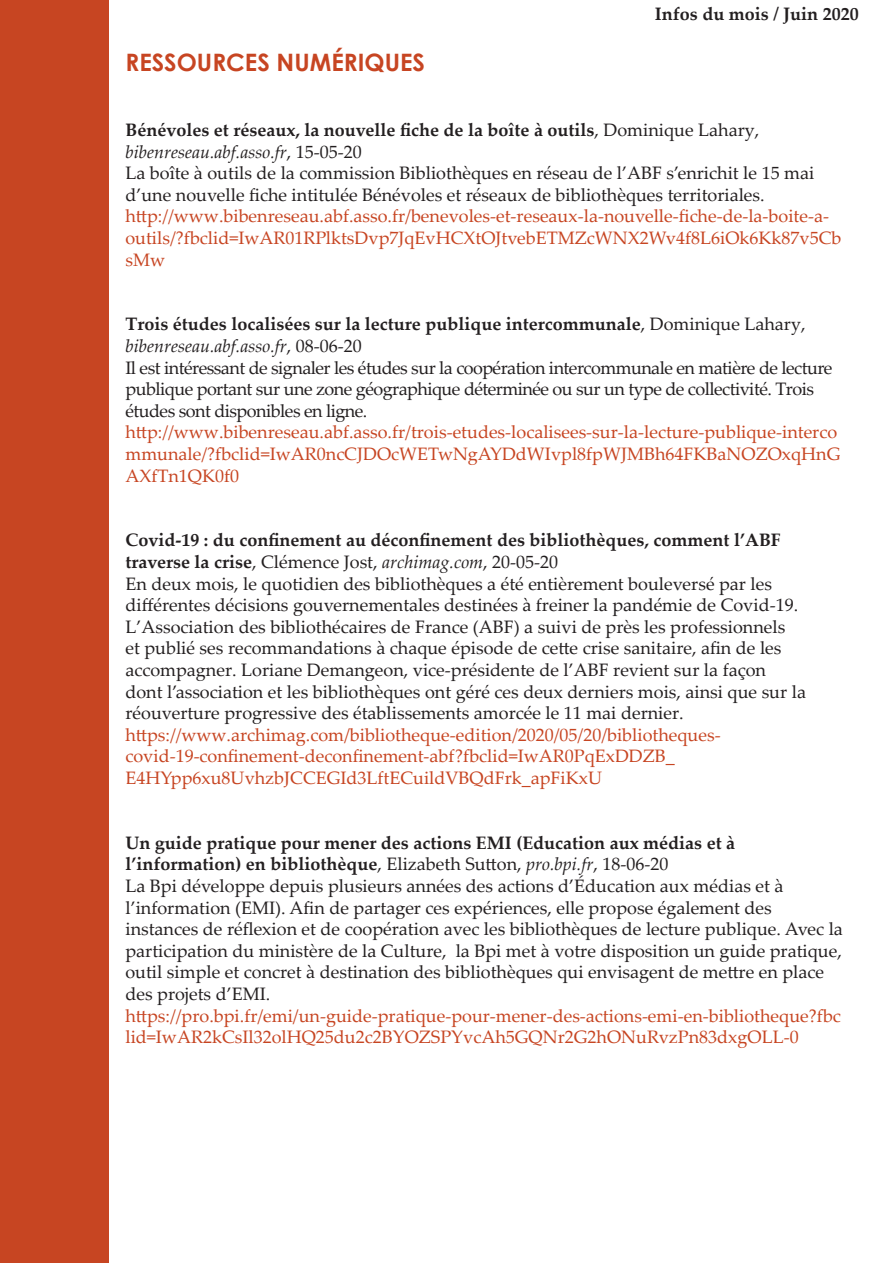
<style>
.page{position:relative;width:893px;height:1263px;background:#fff}
.page>*{position:absolute;margin:0;border:0;box-sizing:border-box;transform-origin:0 0}
.t1{font:700 24px "Century Gothic";color:#c74522}
.t2{font:18px/21.6px "Palatino Linotype";color:#231f20}
.t3{font:18px/21.6px "Palatino Linotype";color:#c74522}
.t4{font:18px/21.6px "Palatino Linotype";letter-spacing:-.03em;color:#231f20}
.t5{font:700 18px "Palatino Linotype";color:#231f20}
.s1{font-weight:700}
.s2{font-style:italic}
</style>
<div class="page">
<div style="left:0;top:0;width:108px;height:1263px;background:#c74522"></div>
<h1 class="t1" style="left:125px;top:44px;width:301px">RESSOURCES NUMÉRIQUES</h1>
<p class="t5" style="left:655px;top:1px;width:205px">Infos du mois / Juin 2020</p>
<p class="t2" style="left:125px;top:118px;width:690px"><span class="s1">Bénévoles et réseaux, la nouvelle fiche de la boîte à outils</span>, Dominique Lahary, <span class="s2">bibenreseau.abf.asso.fr</span>, 15-05-20<br>La boîte à outils de la commission Bibliothèques en réseau de l’ABF s’enrichit le 15 mai d’une nouvelle fiche intitulée Bénévoles et réseaux de bibliothèques territoriales.</p>
<p class="t3" style="left:125px;top:205px;width:718px">http://www.bibenreseau.abf.asso.fr/benevoles-et-reseaux-la-nouvelle-fiche-de-la-boite-a&shy;outils/?fbclid=IwAR01RPlktsDvp7JqEvHCXtOJtvebETMZcWNX2Wv4f8L6iOk6Kk87v5Cb sMw</p>
<p class="t4" style="left:125px;top:313px;width:709px"><span class="s1">Trois études localisées sur la lecture publique intercommunale</span>, Dominique Lahary, <span class="s2">bibenreseau.abf.asso.fr</span>, 08-06-20<br>Il est intéressant de signaler les études sur la coopération intercommunale en matière de lecture publique portant sur une zone géographique déterminée ou sur un type de collectivité. Trois études sont disponibles en ligne.</p>
<p class="t3" style="left:125px;top:421px;width:716px">http://www.bibenreseau.abf.asso.fr/trois-etudes-localisees-sur-la-lecture-publique-interco mmunale/?fbclid=IwAR0ncCJDOcWETwNgAYDdWIvpl8fpWJMBh64FKBaNOZOxqHnG<br>AXfTn1QK0f0</p>
<p class="t2" style="left:125px;top:529px;width:682px"><span class="s1">Covid-19 : du confinement au déconfinement des bibliothèques, comment l’ABF traverse la crise</span>, Clémence Jost, <span class="s2">archimag.com</span>, 20-05-20<br>En deux mois, le quotidien des bibliothèques a été entièrement bouleversé par les différentes décisions gouvernementales destinées à freiner la pandémie de Covid-19.<br>L’Association des bibliothécaires de France (ABF) a suivi de près les professionnels<br>et publié ses recommandations à chaque épisode de cette crise sanitaire, afin de les accompagner. Loriane Demangeon, vice-présidente de l’ABF revient sur la façon dont l’association et les bibliothèques ont géré ces deux derniers mois, ainsi que sur la réouverture progressive des établissements amorcée le 11 mai dernier.</p>
<p class="t3" style="left:125px;top:723px;width:597px">https://www.archimag.com/bibliotheque-edition/2020/05/20/bibliotheques&shy;covid-19-confinement-deconfinement-abf?fbclid=IwAR0PqExDDZB_<br>E4HYpp6xu8UvhzbJCCEGId3LftECuildVBQdFrk_apFiKxU</p>
<p class="t2" style="left:125px;top:831px;width:719px"><span class="s1">Un guide pratique pour mener des actions EMI (Education aux médias et à l’information) en bibliothèque</span>, Elizabeth Sutton, <span class="s2">pro.bpi.fr</span>, 18-06-20<br>La Bpi développe depuis plusieurs années des actions d’Éducation aux médias et à l’information (EMI). Afin de partager ces expériences, elle propose également des instances de réflexion et de coopération avec les bibliothèques de lecture publique. Avec la participation du ministère de la Culture, la Bpi met à votre disposition un guide pratique, outil simple et concret à destination des bibliothèques qui envisagent de mettre en place des projets d’EMI.</p>
<p class="t3" style="left:125px;top:1004px;width:717px">https://pro.bpi.fr/emi/un-guide-pratique-pour-mener-des-actions-emi-en-bibliotheque?fbc lid=IwAR2kCsIl32olHQ25du2c2BYOZSPYvcAh5GQNr2G2hONuRvzPn83dxgOLL-0</p>
</div>
